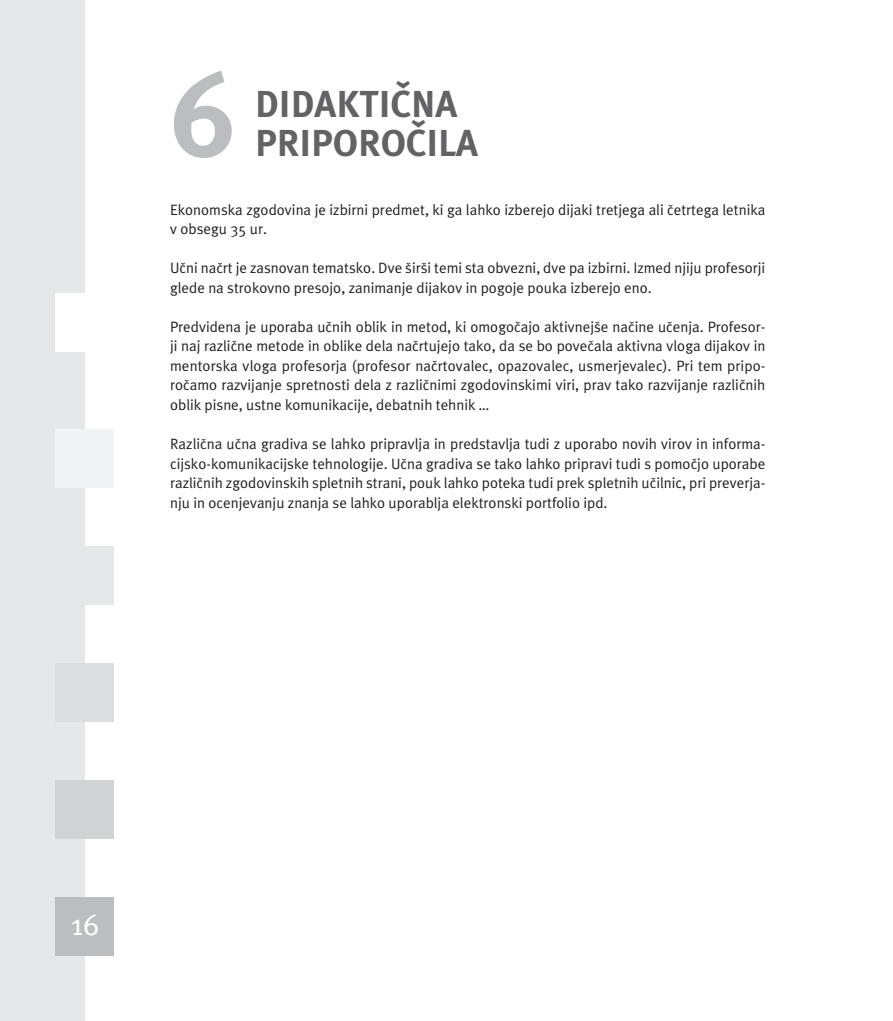
<style>
.page{position:relative;width:893px;height:1021px;background:#fff}
.page>*{position:absolute;margin:0;border:0;box-sizing:border-box;transform-origin:0 0}
.n1{font:119.25px "Meta KT Bold A";color:#bcbdc0}
.n1-2{font:37.5px/39px "Meta KT Bold A";color:#636366}
.t1{font:30px "Meta KT Normal A";color:#fff}
.t2{font:15px/19.5px "Meta KT Normal A";color:#231f20}
</style>
<div class="page">
<div style="left:0;top:0;width:85px;height:1020px;background:#e6e7e9"></div>
<div style="left:56px;top:897px;width:58px;height:58px;background:#bcbdc0"></div>
<div style="left:56px;top:780px;width:58px;height:59px;background:#d1d2d4"></div>
<div style="left:56px;top:663px;width:58px;height:59px;background:#dcdddf"></div>
<div style="left:56px;top:546px;width:58px;height:59px;background:#e6e7e9"></div>
<div style="left:56px;top:429px;width:58px;height:59px;background:#f2f3f4"></div>
<div style="left:56px;top:293px;width:58px;height:58px;background:#fff"></div>
<p class="n1" style="left:170px;top:42px;width:68px">6</p>
<p class="n1-2" style="left:255px;top:84px;width:179px">DI DAKTIČNA<br>PRIP</p>
<p class="n1-2" style="left:333px;top:123px;width:147px">OROČI LA</p>
<p class="t2" style="left:170px;top:200px;width:597px">Ekonomska zgodovina je izbirni predmet, ki ga lahko izberejo dijaki tretjega ali četrtega letnika v obsegu 35 ur.</p>
<p class="t2" style="left:170px;top:258px;width:597px">Učni načrt je zasnovan tematsko. Dve širši temi sta obvezni, dve pa izbirni. Izmed njiju profesorji glede na strokovno presojo, zanimanje dijakov in pogoje pouka izberejo eno.</p>
<p class="t2" style="left:170px;top:317px;width:597px;text-align:justify">Predvidena je uporaba učnih oblik in metod, ki omogočajo aktivnejše načine učenja. Profesor&shy;ji naj različne metode in oblike dela načrtujejo tako, da se bo povečala aktivna vloga dijakov in mentorska vloga profesorja (profesor načrtovalec, opazovalec, usmerjevalec). Pri tem pripo&shy;ročamo razvijanje spretnosti dela z različnimi zgodovinskimi viri, prav tako razvijanje različnih oblik pisne, ustne komunikacije, debatnih tehnik …</p>
<p class="t2" style="left:170px;top:434px;width:597px;text-align:justify">Različna učna gradiva se lahko pripravlja in predstavlja tudi z uporabo novih virov in informa&shy;cijsko-komunikacijske tehnologije. Učna gradiva se tako lahko pripravi tudi s pomočjo uporabe različnih zgodovinskih spletnih strani, pouk lahko poteka tudi prek spletnih učilnic, pri preverja&shy;nju in ocenjevanju znanja se lahko uporablja elektronski portfolio ipd.</p>
<h3 class="t1" style="left:71px;top:907px;width:30px">16</h3>
</div>
